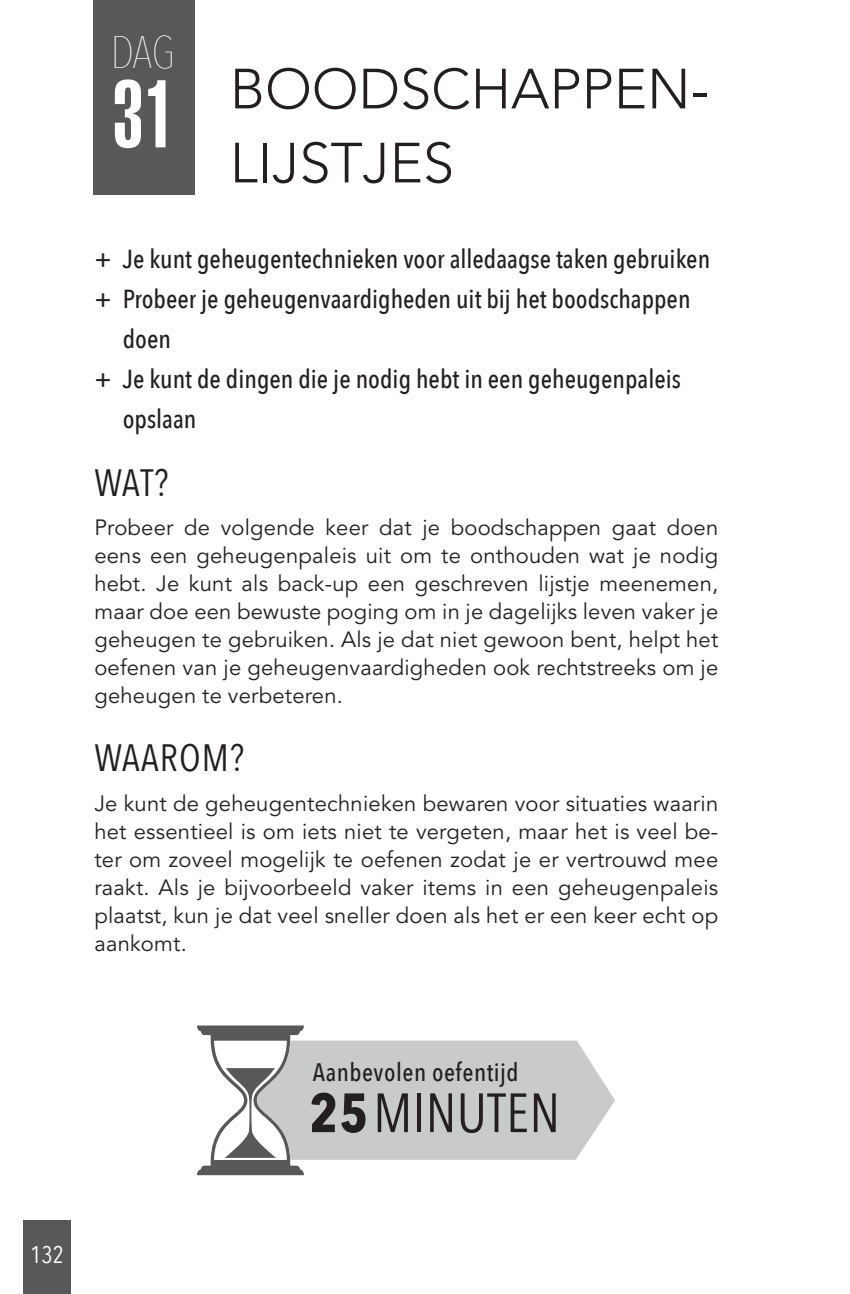
<style>
.page{position:relative;width:850px;height:1294px;background:#fff}
.page>*{position:absolute;margin:0;border:0;box-sizing:border-box;transform-origin:0 0}
.t1{font:94.4px "Helvetica LT Std Ultra Comp";color:#fff}
.t2{font:300 56px/74px "Avenir LT Std";color:#231f20}
.t3{font:54.6px "Avenir Next Condensed";letter-spacing:.005em;color:#231f20}
.t4{font:200 45.4px "Avenir Next Condensed";color:#fff}
.t5{font:38px "Avenir Next Condensed";letter-spacing:.03em;color:#231f20}
.t6{font:500 26px "Avenir Next Condensed";color:#231f20}
.t7{font:500 25.2px "Avenir Next Condensed";letter-spacing:.02em;color:#231f20}
.t8{font:24px "Avenir Next Condensed";color:#fff}
.t9{font:22px/28px "Avenir LT Std";letter-spacing:.01em;color:#231f20;text-align:justify}
.s1{font-weight:700}
</style>
<div class="page">
<div style="left:23px;top:1220px;width:48px;height:73px;background:#57585a"></div>
<div style="left:93px;top:0;width:101px;height:195px;background:#57585a"></div>
<svg style="left:197px;top:1025px;width:418px;height:150px"></svg>
<h3 class="t4" style="left:111px;top:25px;width:66px">DAG</h3>
<h1 class="t1" style="left:112px;top:60px;width:64px">31</h1>
<h2 class="t2" style="left:230px;top:52px;width:481px">BOODSCHAPPEN-<br>LIJSTJES</h2>
<p class="t6" style="left:94px;top:243px;width:617px">+ Je kunt geheugentechnieken voor alledaagse taken gebruiken</p>
<p class="t6" style="left:94px;top:283px;width:597px">+ Probeer je geheugenvaardigheden uit bij het boodschappen</p>
<p class="t6" style="left:123px;top:323px;width:50px">doen</p>
<p class="t6" style="left:94px;top:363px;width:588px">+ Je kunt de dingen die je nodig hebt in een geheugenpaleis</p>
<p class="t6" style="left:123px;top:403px;width:75px">opslaan</p>
<h3 class="t5" style="left:94px;top:450px;width:76px">WAT?</h3>
<p class="t9" style="left:94px;top:514px;width:625px">Probeer de volgende keer dat je boodschappen gaat doen eens een geheugenpaleis uit om te onthouden wat je nodig hebt. Je kunt als back-up een geschreven lijstje meenemen, maar doe een bewuste poging om in je dagelijks leven vaker je geheugen te gebruiken. Als je dat niet gewoon bent, helpt het oefenen van je geheugenvaardigheden ook rechtstreeks om je geheugen te verbeteren.</p>
<h3 class="t5" style="left:94px;top:725px;width:151px">WAAROM?</h3>
<p class="t9" style="left:94px;top:789px;width:625px">Je kunt de geheugentechnieken bewaren voor situaties waarin het essentieel is om iets niet te vergeten, maar het is veel be&shy;ter om zoveel mogelijk te oefenen zodat je er vertrouwd mee raakt. Als je bijvoorbeeld vaker items in een geheugenpaleis plaatst, kun je dat veel sneller doen als het er een keer echt op aankomt.</p>
<p class="t7" style="left:313px;top:1056px;width:207px">Aanbevolen oefentijd</p>
<h3 class="t3" style="left:309px;top:1066px;width:252px"><span class="s1">25</span> MINUTEN</h3>
<p class="t8" style="left:30px;top:1233px;width:35px">132</p>
</div>
